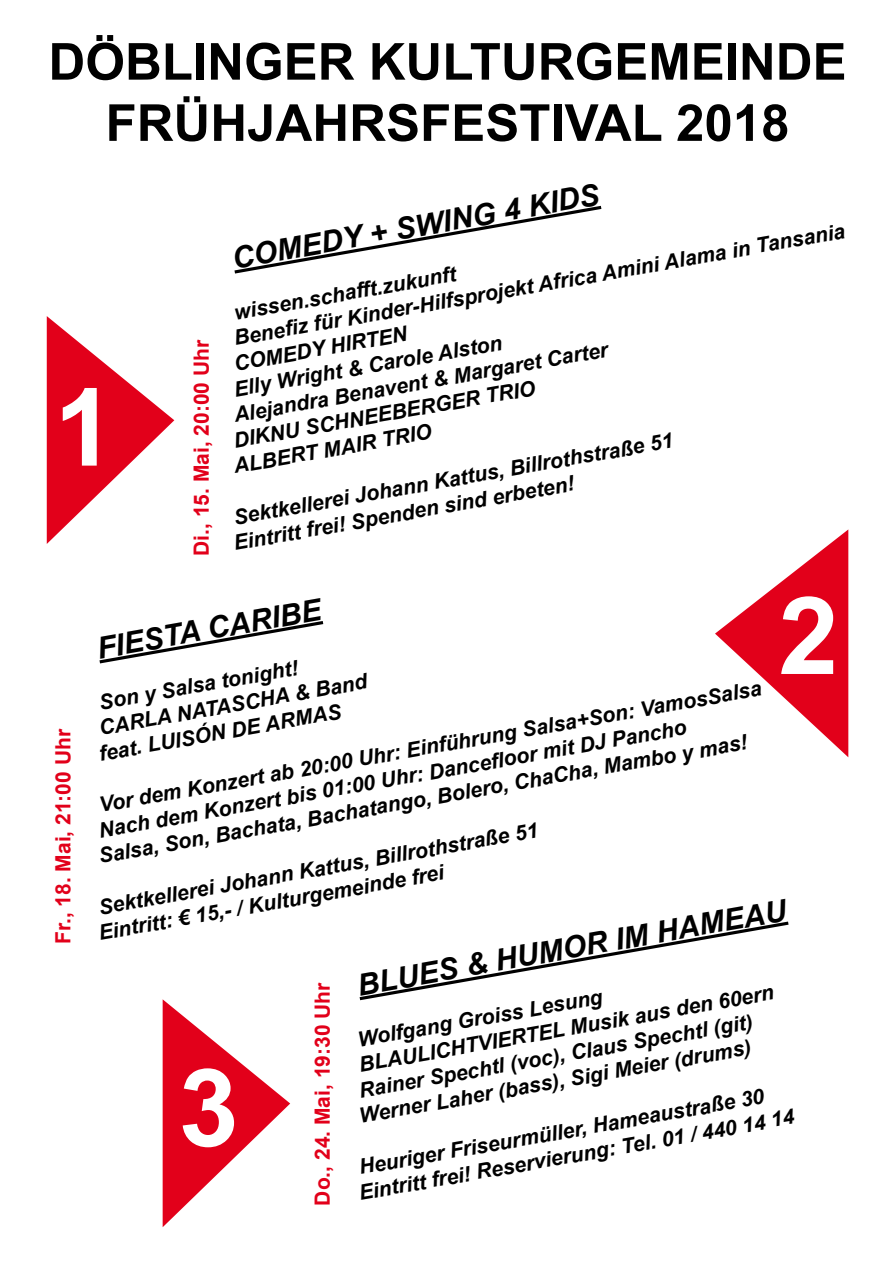
<style>
.page{position:relative;width:893px;height:1263px;background:#fff}
.page>*{position:absolute;margin:0;border:0;box-sizing:border-box;transform-origin:0 0}
.t1{font:700 108px "Arial";color:#fff}
.t2{font:700 51px/61.2px "Arial";color:#000;text-align:center}
.t3{font:italic 700 30px "Arial";color:#000}
.t4{font:italic 700 21px/25.2px "Arial";color:#000}
.t5{font:700 21px "Arial";color:#e2001a}
</style>
<div class="page">
<svg style="left:234px;top:205px;width:368px;height:69px"></svg>
<svg style="left:99px;top:621px;width:225px;height:43px"></svg>
<svg style="left:359px;top:921px;width:430px;height:80px"></svg>
<svg style="left:47px;top:316px;width:127px;height:228px"></svg>
<svg style="left:163px;top:999px;width:127px;height:228px"></svg>
<svg style="left:715px;top:529px;width:133px;height:228px"></svg>
<h2 class="t2" style="left:48px;top:33px;width:800px">DÖBLINGER KULTURGEMEINDE<br>FRÜHJAHRSFESTIVAL 2018</h2>
<h1 class="t1" style="left:54px;top:356px;width:62px">1</h1>
<p class="t5" style="left:188px;top:556px;width:218px;rotate:-90deg">Di., 15. Mai, 20:00 Uhr</p>
<h3 class="t3" style="left:229px;top:239px;width:374px;rotate:-10deg">COMEDY + SWING 4 KIDS</h3>
<p class="t4" style="left:232px;top:301px;width:226px;rotate:-10deg">wissen.schafft.zukunft</p>
<p class="t4" style="left:232px;top:327px;width:622px;rotate:-10deg">Benefi z für Kinder-Hilfsprojekt Africa Amini Alama in Tansania</p>
<p class="t4" style="left:232px;top:352px;width:177px;rotate:-10deg">COMEDY HIRTEN</p>
<p class="t4" style="left:232px;top:378px;width:273px;rotate:-10deg">Elly Wright &amp; Carole Alston</p>
<p class="t4" style="left:232px;top:403px;width:381px;rotate:-10deg">Alejandra Benavent &amp; Margaret Carter</p>
<p class="t4" style="left:232px;top:429px;width:307px;rotate:-10deg">DIKNU SCHNEEBERGER TRIO</p>
<p class="t4" style="left:232px;top:454px;width:202px;rotate:-10deg">ALBERT MAIR TRIO</p>
<p class="t4" style="left:227px;top:506px;width:452px;rotate:-10deg">Sektkellerei Johann Kattus, Billrothstraße 51<br>Eintritt frei! Spenden sind erbeten!</p>
<p class="t5" style="left:49px;top:944px;width:217px;rotate:-90deg">Fr., 18. Mai, 21:00 Uhr</p>
<h1 class="t1" style="left:778px;top:565px;width:62px">2</h1>
<h3 class="t3" style="left:94px;top:629px;width:228px;rotate:-10deg">FIESTA CARIBE</h3>
<p class="t4" style="left:88px;top:692px;width:278px;text-indent:9px;rotate:-10deg">Son y Salsa tonight!<br>CARLA NATASCHA &amp; Band feat. LUISÓN DE ARMAS</p>
<p class="t4" style="left:88px;top:795px;width:683px;text-indent:9px;rotate:-10deg">Vor dem Konzert ab 20:00 Uhr: Einführung Salsa+Son: VamosSalsa<br>Nach dem Konzert bis 01:00 Uhr: Dancefl oor mit DJ Pancho<br>Salsa, Son, Bachata, Bachatango, Bolero, ChaCha, Mambo y mas!</p>
<p class="t4" style="left:92px;top:896px;width:452px;rotate:-10deg">Sektkellerei Johann Kattus, Billrothstraße 51<br>Eintritt: € 15,- / Kulturgemeinde frei</p>
<h3 class="t3" style="left:354px;top:966px;width:436px;rotate:-10deg">BLUES &amp; HUMOR IM HAMEAU</h3>
<p class="t4" style="left:356px;top:1028px;width:250px;rotate:-10deg">Wolfgang Groiss Lesung</p>
<p class="t5" style="left:309px;top:1205px;width:225px;rotate:-90deg">Do., 24. Mai, 19:30 Uhr</p>
<p class="t4" style="left:357px;top:1053px;width:422px;rotate:-10deg">BLAULICHTVIERTEL Musik aus den 60ern</p>
<p class="t4" style="left:357px;top:1079px;width:401px;rotate:-10deg">Rainer Spechtl (voc), Claus Spechtl (git)</p>
<p class="t4" style="left:357px;top:1104px;width:399px;rotate:-10deg">Werner Laher (bass), Sigi Meier (drums)</p>
<h1 class="t1" style="left:179px;top:1037px;width:62px">3</h1>
<p class="t4" style="left:353px;top:1156px;width:443px;rotate:-10deg">Heuriger Friseurmüller, Hameaustraße 30<br>Eintritt frei! Reservierung: Tel. 01 / 440 14 14</p>
</div>
